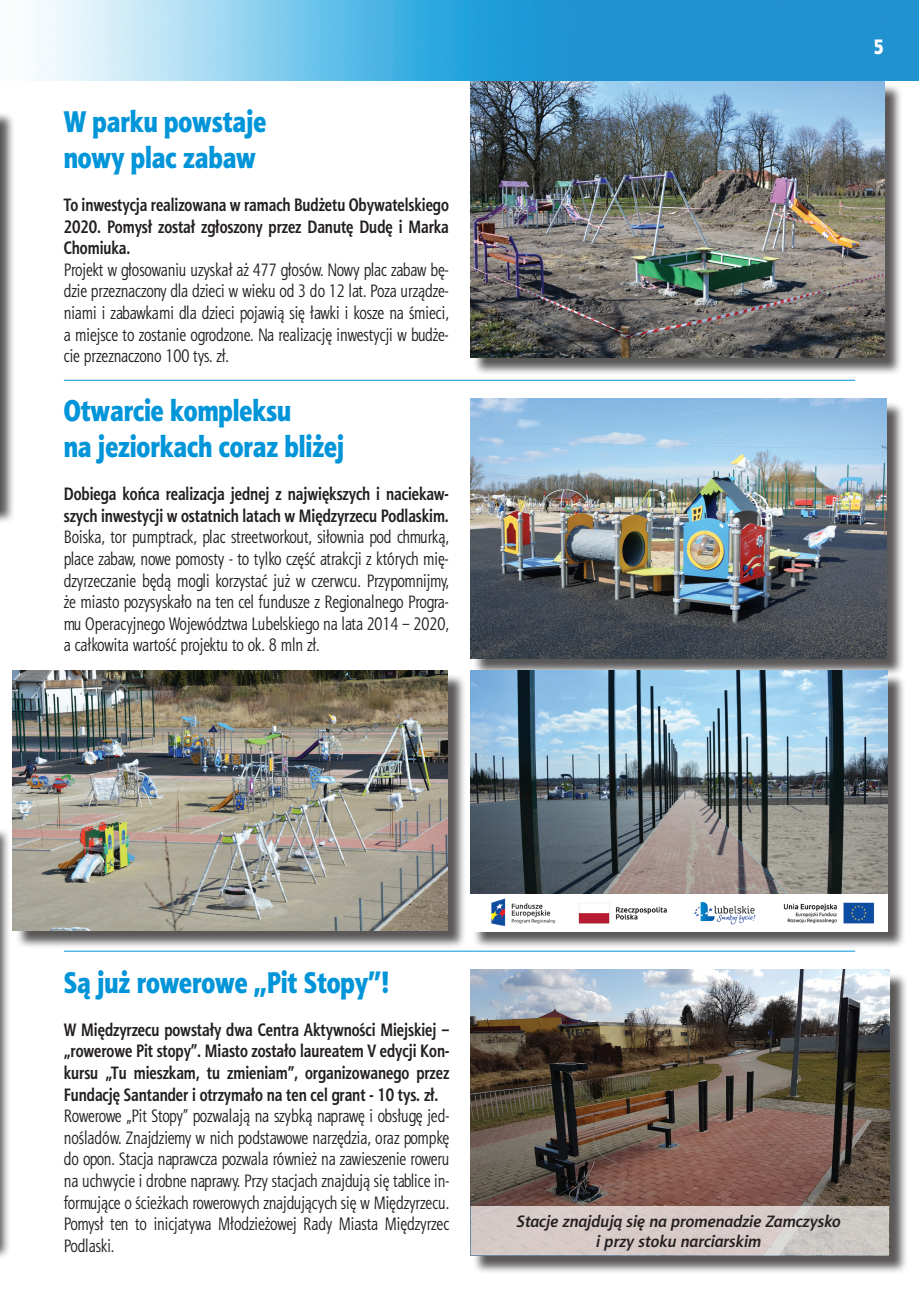
<style>
.page{position:relative;width:919px;height:1289px;background:#fff}
.page>*{position:absolute;margin:0;border:0;box-sizing:border-box;transform-origin:0 0}
.t1{font:30px "Aerton Cnd EFN Black";color:#0095d9}
.t2{font:21px "Aerton Cnd EFN Black";color:#fff}
.t3{font:18px/21.6px "Aerton Cnd EFN";color:#231f20;text-align:justify}
.t4{font:700 18px/21.6px "Aerton Cnd EFN";color:#231f20;text-align:justify}
.t5{font:italic 700 16.5px "Aerton EFN";color:#231f20}
</style>
<div class="page">
<div style="left:472px;top:971px;width:435px;height:303px;background:#231f20;opacity:.75"></div>
<img style="left:470px;top:969px;width:419px;height:236px">
<svg style="left:470px;top:1205px;width:419px;height:50px;background:#d2c7c4"></svg>
<div style="left:472px;top:401px;width:433px;height:275px;background:#231f20;opacity:.75"></div>
<img style="left:470px;top:399px;width:416px;height:259px">
<div style="left:15px;top:673px;width:451px;height:276px;background:#231f20;opacity:.75"></div>
<img style="left:13px;top:671px;width:434px;height:259px">
<div style="left:472px;top:673px;width:434px;height:276px;background:#231f20;opacity:.75"></div>
<img style="left:470px;top:671px;width:417px;height:223px">
<img style="left:472px;top:894px;width:415px;height:37px">
<div style="left:472px;top:83px;width:430px;height:293px;background:#231f20;opacity:.75"></div>
<img style="left:470px;top:81px;width:414px;height:276px">
<div style="left:0;top:827px;width:11px;height:432px;background:#231f20;opacity:.75"></div>
<div style="left:0;top:112px;width:15px;height:412px;background:#231f20;opacity:.75"></div>
<hr style="left:64px;top:380px;width:791px;height:1px;background:#0095d9">
<hr style="left:64px;top:950px;width:791px;height:1px;background:#0095d9">
<img style="left:33px;top:0;width:885px;height:81px">
<p class="t1" style="left:64px;top:103px;width:204px">W parku powstaje</p>
<p class="t1" style="left:64px;top:139px;width:193px">nowy plac zabaw</p>
<p class="t4" style="left:64px;top:194px;width:386px">To inwestycja realizowana w ramach Budżetu Obywatelskiego 2020. Pomysł został zgłoszony przez Danutę Dudę i Marka Chomiuka.</p>
<p class="t3" style="left:64px;top:259px;width:386px">Projekt w głosowaniu uzyskał aż 477 głosów. Nowy plac zabaw bę&shy;dzie przeznaczony dla dzieci w wieku od 3 do 12 lat. Poza urządze&shy;niami i zabawkami dla dzieci pojawią się ławki i kosze na śmieci, a miejsce to zostanie ogrodzone. Na realizację inwestycji w budże&shy;cie przeznaczono 100 tys. zł.</p>
<p class="t1" style="left:64px;top:392px;width:229px">Otwarcie kompleksu</p>
<p class="t1" style="left:64px;top:428px;width:282px">na jeziorkach coraz bliżej</p>
<p class="t4" style="left:64px;top:483px;width:386px">Dobiega końca realizacja jednej z największych i naciekaw&shy;szych inwestycji w ostatnich latach w Międzyrzecu Podlaskim.</p>
<p class="t3" style="left:64px;top:526px;width:386px">Boiska, tor pumptrack, plac streetworkout, siłownia pod chmurką, place zabaw, nowe pomosty - to tylko część atrakcji z których mię&shy;dzyrzeczanie będą mogli korzystać już w czerwcu. Przypomnijmy, że miasto pozysyskało na ten cel fundusze z Regionalnego Progra&shy;mu Operacyjnego Województwa Lubelskiego na lata 2014 – 2020, a całkowita wartość projektu to ok. 8 mln zł.</p>
<p class="t2" style="left:873px;top:34px;width:12px">5</p>
<p class="t1" style="left:64px;top:963px;width:328px">Są już rowerowe „Pit Stopy”!</p>
<p class="t4" style="left:64px;top:1018px;width:387px">W Międzyrzecu powstały dwa Centra Aktywności Miejskiej – „rowerowe Pit stopy”. Miasto zostało laureatem V edycji Kon&shy;kursu „Tu mieszkam, tu zmieniam”, organizowanego przez Fundację Santander i otrzymało na ten cel grant - 10 tys. zł.</p>
<p class="t3" style="left:64px;top:1105px;width:387px">Rowerowe „Pit Stopy” pozwalają na szybką naprawę i obsługę jed&shy;nośladów. Znajdziemy w nich podstawowe narzędzia, oraz pompkę do opon. Stacja naprawcza pozwala również na zawieszenie roweru na uchwycie i drobne naprawy. Przy stacjach znajdują się tablice in&shy;formujące o ścieżkach rowerowych znajdujących się w Międzyrzecu.</p>
<p class="t3" style="left:64px;top:1213px;width:387px">Pomysł ten to inicjatywa Młodzieżowej Rady Miasta Międzyrzec<br>Podlaski.</p>
<p class="t5" style="left:517px;top:1211px;width:325px">Stacje znajdują się na promenadzie Zamczysko</p>
<p class="t5" style="left:596px;top:1231px;width:167px">i przy stoku narciarskim</p>
</div>
